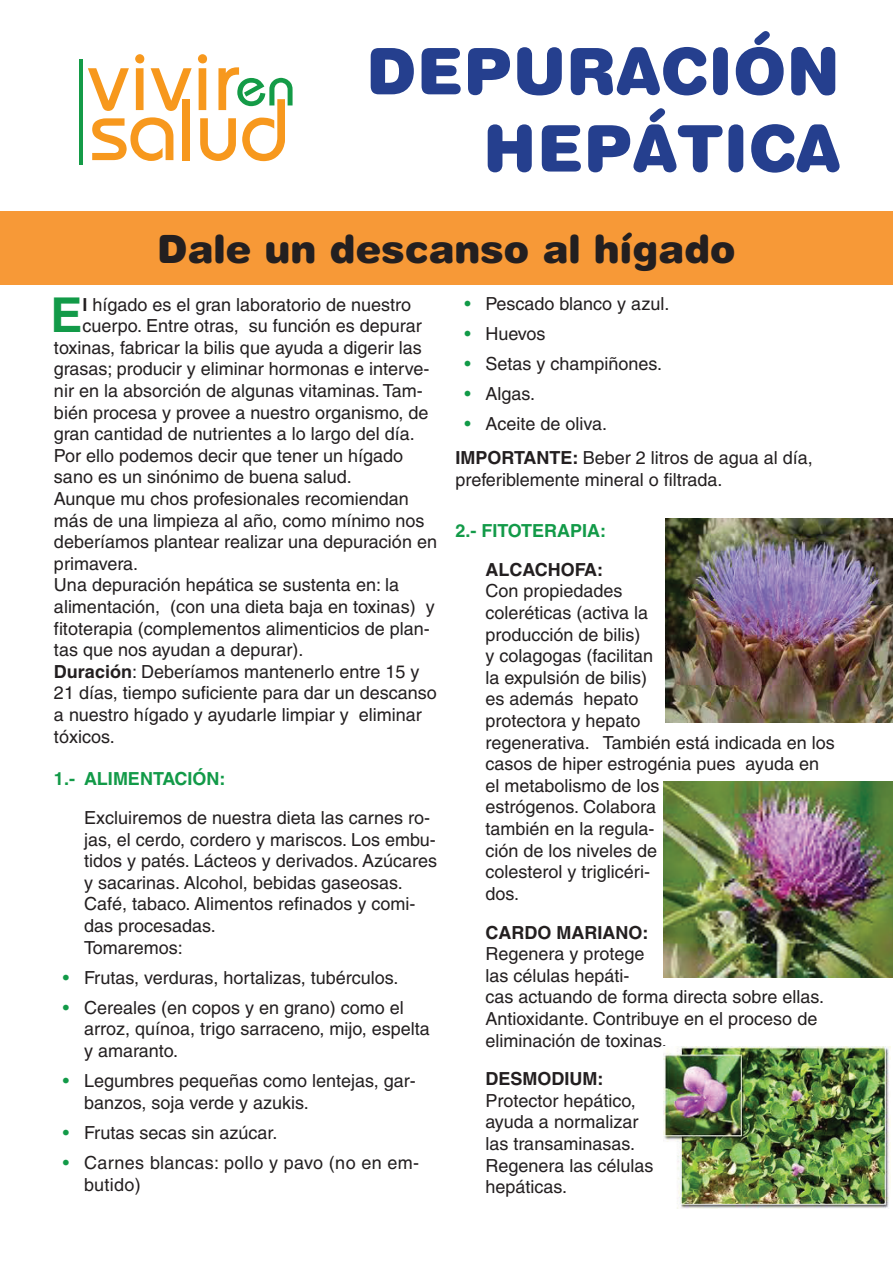
<style>
.page{position:relative;width:893px;height:1263px;background:#fff}
.page>*{position:absolute;margin:0;border:0;box-sizing:border-box;transform-origin:0 0}
.t1{font:87.15px "Bahamas Plain";color:#f7981d}
.t2{font:900 64.35px/77.2px "Helvetica Rounded";color:#253f8e;text-align:right}
.t3{font:56.1px "Bahamas Plain";color:#149b47}
.t4{font:700 48.15px "Helvetica CE";color:#129a48}
.t5{font:900 39px "Helvetica Rounded";color:#231f20}
.t6{font:18px/21.6px "Helvetica";color:#231f20}
.t7{font:18px/21.6px "Helvetica";letter-spacing:.02em;color:#231f20}
.t8{font:700 18px "Helvetica CE";color:#231f20}
.t9{font:700 18px "Helvetica CE";color:#129a48}
.s1{font-family:"Helvetica CE";font-weight:700}
.s2{color:#129a48}
</style>
<div class="page">
<div style="left:0;top:212px;width:893px;height:73px;background:#f79937"></div>
<hr style="left:80px;top:59px;width:3px;height:105px;background:#149b47">
<img style="left:664px;top:781px;width:229px;height:197px">
<img style="left:666px;top:519px;width:227px;height:204px">
<img style="left:664px;top:1047px;width:227px;height:162px">
<h1 class="t1" style="left:89px;top:29px;width:151px">vivir</h1>
<h3 class="t3" style="left:236px;top:53px;width:61px">en</h3>
<h1 class="t1" style="left:90px;top:79px;width:200px">salud</h1>
<h2 class="t2" style="left:366px;top:31px;width:475px">DEPURACIÓN<br>HEPÁTICA</h2>
<h3 class="t5" style="left:157px;top:223px;width:580px">Dale un descanso al hígado</h3>
<h3 class="t4" style="left:50px;top:286px;width:34px">E</h3>
<p class="t6" style="left:82px;top:293px;width:330px"><span class="s1">l</span> hígado es el gran laboratorio de nuestro</p>
<p class="t6" style="left:82px;top:315px;width:341px">cuerpo. Entre otras, su función es depurar</p>
<p class="t6" style="left:54px;top:337px;width:369px">toxinas, fabricar la bilis que ayuda a digerir las</p>
<p class="t6" style="left:54px;top:358px;width:377px">grasas; producir y eliminar hormonas e interve-</p>
<p class="t6" style="left:54px;top:380px;width:370px">nir en la absorción de algunas vitaminas. Tam-</p>
<p class="t6" style="left:54px;top:401px;width:376px">bién procesa y provee a nuestro organismo, de</p>
<p class="t6" style="left:54px;top:423px;width:362px">gran cantidad de nutrientes a lo largo del día.</p>
<p class="t6" style="left:54px;top:445px;width:351px">Por ello podemos decir que tener un hígado</p>
<p class="t6" style="left:54px;top:466px;width:299px">sano es un sinónimo de buena salud.</p>
<p class="t6" style="left:54px;top:488px;width:356px">Aunque mu chos profesionales recomiendan</p>
<p class="t6" style="left:54px;top:509px;width:372px">más de una limpieza al año, como mínimo nos</p>
<p class="t6" style="left:54px;top:531px;width:385px">deberíamos plantear realizar una depuración en</p>
<p class="t6" style="left:54px;top:553px;width:86px">primavera.</p>
<p class="t6" style="left:54px;top:574px;width:347px">Una depuración hepática se sustenta en: la</p>
<p class="t6" style="left:54px;top:596px;width:382px">alimentación, (con una dieta baja en toxinas) y</p>
<p class="t6" style="left:54px;top:617px;width:377px">fitoterapia (complementos alimenticios de plan-</p>
<p class="t6" style="left:54px;top:639px;width:251px">tas que nos ayudan a depurar).</p>
<p class="t6" style="left:54px;top:661px;width:367px"><span class="s1">Duración</span>: Deberíamos mantenerlo entre 15 y</p>
<p class="t6" style="left:54px;top:682px;width:384px">21 días, tiempo suficiente para dar un descanso</p>
<p class="t6" style="left:54px;top:704px;width:369px">a nuestro hígado y ayudarle limpiar y eliminar</p>
<p class="t6" style="left:54px;top:725px;width:62px">tóxicos.</p>
<p class="t9" style="left:54px;top:768px;width:173px">1.- ALIMENTACIÓN:</p>
<p class="t6" style="left:84px;top:807px;width:355px">Excluiremos de nuestra dieta las carnes ro&shy;jas, el cerdo, cordero y mariscos. Los embu&shy;tidos y patés. Lácteos y derivados. Azúcares y sacarinas. Alcohol, bebidas gaseosas.<br>Café, tabaco. Alimentos refinados y comi&shy;das procesadas.<br>Tomaremos:</p>
<p class="t6" style="left:63px;top:966px;width:337px"><span class="s2">•</span> Frutas, verduras, hortalizas, tubérculos.</p>
<p class="t6" style="left:84px;top:997px;width:347px;text-indent:-21px"><span class="s2">•</span> Cereales (en copos y en grano) como el arroz, quínoa, trigo sarraceno, mijo, espelta y amaranto.</p>
<p class="t6" style="left:84px;top:1070px;width:333px;text-indent:-21px"><span class="s2">•</span> Legumbres pequeñas como lentejas, gar&shy;banzos, soja verde y azukis.</p>
<p class="t6" style="left:63px;top:1122px;width:216px"><span class="s2">•</span> Frutas secas sin azúcar.</p>
<p class="t7" style="left:84px;top:1152px;width:337px;text-indent:-21px"><span class="s2">•</span> Carnes blancas: pollo y pavo (no en em&shy;butido)</p>
<p class="t6" style="left:464px;top:292px;width:206px"><span class="s2">•</span> Pescado blanco y azul.</p>
<p class="t6" style="left:464px;top:322px;width:83px"><span class="s2">•</span> Huevos</p>
<p class="t6" style="left:464px;top:353px;width:199px"><span class="s2">•</span> Setas y champiñones.</p>
<p class="t6" style="left:464px;top:383px;width:72px"><span class="s2">•</span> Algas.</p>
<p class="t6" style="left:455px;top:406px;width:359px;line-height:34.3px;text-indent:9px"><span class="s2">•</span> Aceite de oliva.<br><span class="s1">IMPORTANTE:</span> Beber 2 litros de agua al día,</p>
<p class="t6" style="left:455px;top:469px;width:269px">preferiblemente mineral o filtrada.</p>
<p class="t9" style="left:455px;top:520px;width:152px">2.- FITOTERAPIA:</p>
<p class="t8" style="left:485px;top:558px;width:119px">ALCACHOFA:</p>
<p class="t6" style="left:485px;top:580px;width:351px">Con propiedades<br>coleréticas (activa la<br>producción de bilis)<br>y colagogas (facilitan<br>la expulsión de bilis)<br>es además hepato<br>protectora y hepato<br>regenerativa. También está indicada en los casos de hiper estrogénia pues ayuda en el metabolismo de los<br>estrógenos. Colabora<br>también en la regula-<br>ción de los niveles de<br>colesterol y triglicéri-<br>dos.</p>
<p class="t8" style="left:485px;top:921px;width:164px">CARDO MARIANO:</p>
<p class="t6" style="left:485px;top:943px;width:340px">Regenera y protege<br>las células hepáti-<br>cas actuando de forma directa sobre ellas.<br>Antioxidante. Contribuye en el proceso de eliminación de toxinas.</p>
<p class="t8" style="left:485px;top:1068px;width:119px">DESMODIUM:</p>
<p class="t6" style="left:485px;top:1089px;width:169px">Protector hepático, ayuda a normalizar las transaminasas.<br>Regenera las células hepáticas.</p>
</div>
